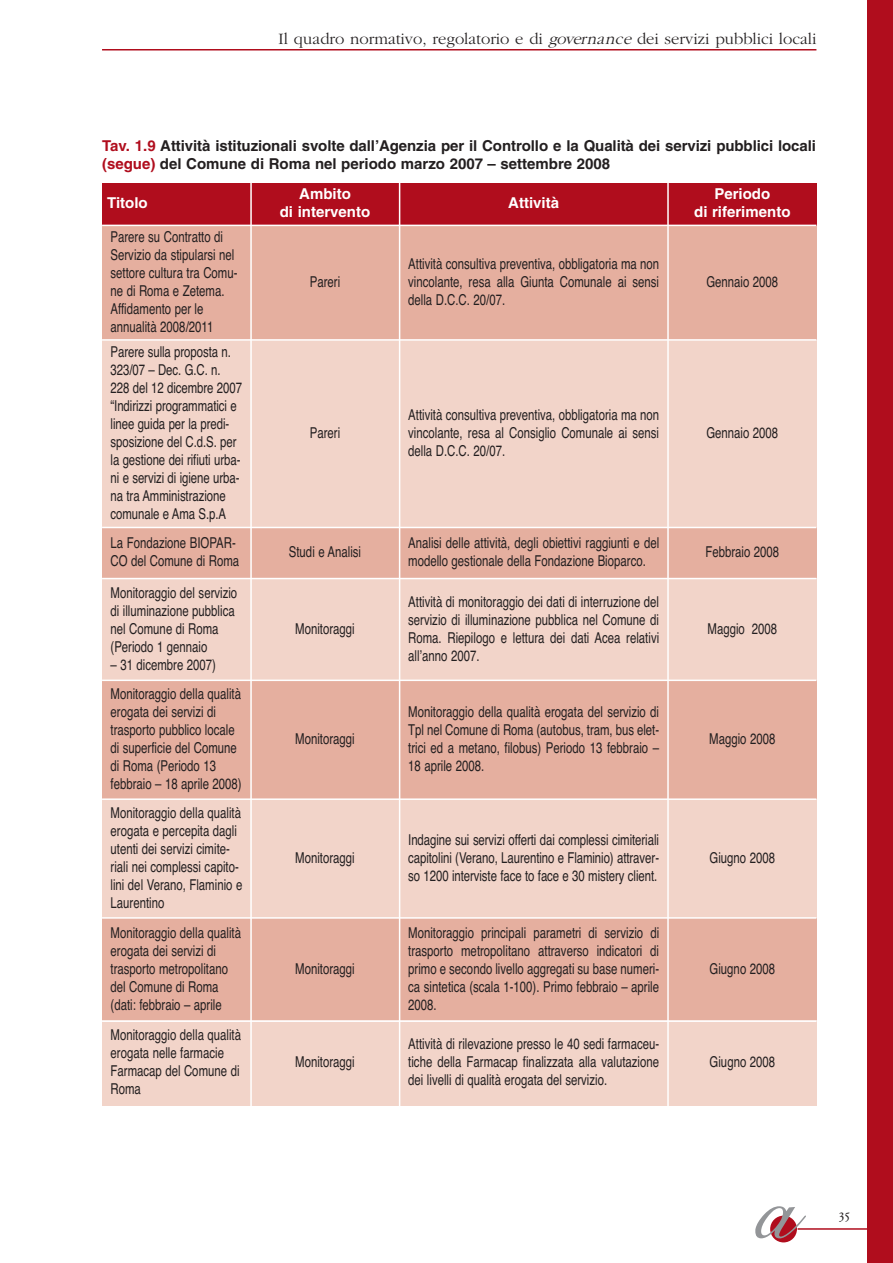
<style>
.page{position:relative;width:893px;height:1263px;background:#fff}
.page>*{position:absolute;margin:0;border:0;box-sizing:border-box;transform-origin:0 0}
.t1{font:italic 90px "Signet Roundhand";color:#939598}
.t2{font:300 16.5px "Garamond";color:#231f20}
.t3{font:15px/18px "Helvetica";color:#231f20;scale:.76 1}
.t4{font:700 15px/18px "Helvetica";letter-spacing:-.005em;color:#231f20}
.t5{font:700 15px/18px "Helvetica";color:#fff;text-align:center}
.t6{font:15px "Adobe Garamond Regular SC";color:#231f20}
.s1{font-style:italic}
.s2{color:#b00d1d}
</style>
<div class="page">
<div style="left:867px;top:0;width:26px;height:1263px;background:#b00d1d"></div>
<div style="left:770px;top:1216px;width:27px;height:26px;background:#b00d1d;border-radius:50%"></div>
<hr style="left:798px;top:1228px;width:95px;height:2px;background:#b00d1d">
<hr style="left:102px;top:49px;width:714px;height:1px;background:#b00d1d">
<div style="left:102px;top:225px;width:714px;height:115px;background:#e5af9f"></div>
<div style="left:102px;top:340px;width:714px;height:187px;background:#f2d4c9"></div>
<div style="left:102px;top:527px;width:714px;height:51px;background:#e5af9f"></div>
<div style="left:102px;top:578px;width:714px;height:102px;background:#f2d4c9"></div>
<div style="left:102px;top:680px;width:714px;height:119px;background:#e5af9f"></div>
<div style="left:102px;top:799px;width:714px;height:119px;background:#f2d4c9"></div>
<div style="left:102px;top:918px;width:714px;height:102px;background:#e5af9f"></div>
<div style="left:102px;top:1020px;width:714px;height:86px;background:#f2d4c9"></div>
<div style="left:102px;top:183px;width:714px;height:42px;background:#b00d1d"></div>
<hr style="left:250px;top:183px;width:2px;height:924px;background:#fff">
<hr style="left:399px;top:183px;width:1px;height:924px;background:#fff">
<hr style="left:667px;top:183px;width:2px;height:924px;background:#fff">
<hr style="left:102px;top:225px;width:714px;height:1px;background:#fff">
<hr style="left:102px;top:339px;width:714px;height:2px;background:#fff">
<hr style="left:102px;top:527px;width:714px;height:1px;background:#fff">
<hr style="left:102px;top:578px;width:714px;height:1px;background:#fff">
<hr style="left:102px;top:679px;width:714px;height:2px;background:#fff">
<hr style="left:102px;top:798px;width:714px;height:2px;background:#fff">
<hr style="left:102px;top:917px;width:714px;height:2px;background:#fff">
<hr style="left:102px;top:1020px;width:714px;height:2px;background:#fff">
<p class="t2" style="left:279px;top:29px;width:539px">Il quadro normativo, regolatorio e di <span class="s1">governance</span> dei servizi pubblici locali</p>
<p class="t4" style="left:102px;top:138px;width:715px"><span class="s2">Tav. 1.9</span> Attività istituzionali svolte dall’Agenzia per il Controllo e la Qualità dei servizi pubblici locali <span class="s2">(segue)</span> del Comune di Roma nel periodo marzo 2007 – settembre 2008</p>
<p class="t5" style="left:280px;top:186px;width:92px">Ambito<br>di intervento</p>
<p class="t5" style="left:508px;top:195px;width:52px">Attività</p>
<p class="t5" style="left:694px;top:186px;width:98px">Periodo<br>di riferimento</p>
<p class="t3" style="left:111px;top:228px;width:169px">Parere su Contratto di<br>Servizio da stipularsi nel settore cultura tra Comu&shy;ne di Roma e Zetema.<br>Affidamento per le annualità 2008/2011</p>
<p class="t5" style="left:107px;top:195px;width:42px">Titolo</p>
<p class="t3" style="left:408px;top:255px;width:332px;text-align:justify">Attività consultiva preventiva, obbligatoria ma non vincolante, resa alla Giunta Comunale ai sensi della D.C.C. 20/07.</p>
<p class="t3" style="left:706px;top:273px;width:96px">Gennaio 2008</p>
<p class="t3" style="left:310px;top:273px;width:42px">Pareri</p>
<p class="t3" style="left:111px;top:343px;width:175px">Parere sulla proposta n.<br>323/07 – Dec. G.C. n.<br>228 del 12 dicembre 2007 “Indirizzi programmatici e linee guida per la predi&shy;sposizione del C.d.S. per la gestione dei rifiuti urba&shy;ni e servizi di igiene urba&shy;na tra Amministrazione comunale e Ama S.p.A</p>
<p class="t3" style="left:310px;top:424px;width:42px">Pareri</p>
<p class="t3" style="left:408px;top:406px;width:332px;text-align:justify">Attività consultiva preventiva, obbligatoria ma non vincolante, resa al Consiglio Comunale ai sensi della D.C.C. 20/07.</p>
<p class="t3" style="left:706px;top:424px;width:96px">Gennaio 2008</p>
<p class="t3" style="left:111px;top:534px;width:171px">La Fondazione BIOPAR-<br>CO del Comune di Roma</p>
<p class="t3" style="left:289px;top:543px;width:97px">Studi e Analisi</p>
<p class="t3" style="left:408px;top:534px;width:332px">Analisi delle attività, degli obiettivi raggiunti e del modello gestionale della Fondazione Bioparco.</p>
<p class="t3" style="left:705px;top:543px;width:99px">Febbraio 2008</p>
<p class="t3" style="left:111px;top:583px;width:168px">Monitoraggio del servizio di illuminazione pubblica nel Comune di Roma (Periodo 1 gennaio</p>
<p class="t3" style="left:111px;top:655px;width:140px">– 31 dicembre 2007)</p>
<p class="t3" style="left:408px;top:592px;width:332px;text-align:justify">Attività di monitoraggio dei dati di interruzione del servizio di illuminazione pubblica nel Comune di Roma. Riepilogo e lettura dei dati Acea relativi all’anno 2007.</p>
<p class="t3" style="left:295px;top:619px;width:80px">Monitoraggi</p>
<p class="t3" style="left:707px;top:619px;width:93px">Maggio 2008</p>
<p class="t3" style="left:111px;top:685px;width:174px">Monitoraggio della qualità erogata dei servizi di trasporto pubblico locale di superficie del Comune di Roma (Periodo 13 febbraio – 18 aprile 2008)</p>
<p class="t3" style="left:111px;top:804px;width:175px">Monitoraggio della qualità erogata e percepita dagli utenti dei servizi cimite&shy;riali nei complessi capito&shy;lini del Verano, Flaminio e<br>Laurentino</p>
<p class="t3" style="left:111px;top:924px;width:173px">Monitoraggio della qualità erogata dei servizi di trasporto metropolitano del Comune di Roma (dati: febbraio – aprile</p>
<p class="t3" style="left:111px;top:1026px;width:173px">Monitoraggio della qualità erogata nelle farmacie<br>Farmacap del Comune di<br>Roma</p>
<p class="t3" style="left:295px;top:730px;width:80px">Monitoraggi</p>
<p class="t3" style="left:295px;top:849px;width:80px">Monitoraggi</p>
<p class="t3" style="left:295px;top:960px;width:80px">Monitoraggi</p>
<p class="t3" style="left:295px;top:1053px;width:80px">Monitoraggi</p>
<p class="t3" style="left:408px;top:703px;width:332px;text-align:justify">Monitoraggio della qualità erogata del servizio di Tpl nel Comune di Roma (autobus, tram, bus elet&shy;trici ed a metano, filobus) Periodo 13 febbraio – 18 aprile 2008.</p>
<p class="t3" style="left:408px;top:831px;width:332px;text-align:justify">Indagine sui servizi offerti dai complessi cimiteriali capitolini (Verano, Laurentino e Flaminio) attraver&shy;so 1200 interviste face to face e 30 mistery client.</p>
<p class="t3" style="left:408px;top:924px;width:332px;text-align:justify">Monitoraggio principali parametri di servizio di trasporto metropolitano attraverso indicatori di primo e secondo livello aggregati su base numeri&shy;ca sintetica (scala 1-100). Primo febbraio – aprile 2008.</p>
<p class="t3" style="left:408px;top:1035px;width:332px;text-align:justify">Attività di rilevazione presso le 40 sedi farmaceu&shy;tiche della Farmacap finalizzata alla valutazione dei livelli di qualità erogata del servizio.</p>
<p class="t3" style="left:709px;top:730px;width:89px">Maggio 2008</p>
<p class="t3" style="left:710px;top:849px;width:88px">Giugno 2008</p>
<p class="t3" style="left:710px;top:960px;width:88px">Giugno 2008</p>
<p class="t3" style="left:710px;top:1053px;width:88px">Giugno 2008</p>
<h1 class="t1" style="left:739px;top:1153px;width:41px">a</h1>
<p class="t6" style="left:839px;top:1208px;width:13px">35</p>
</div>
